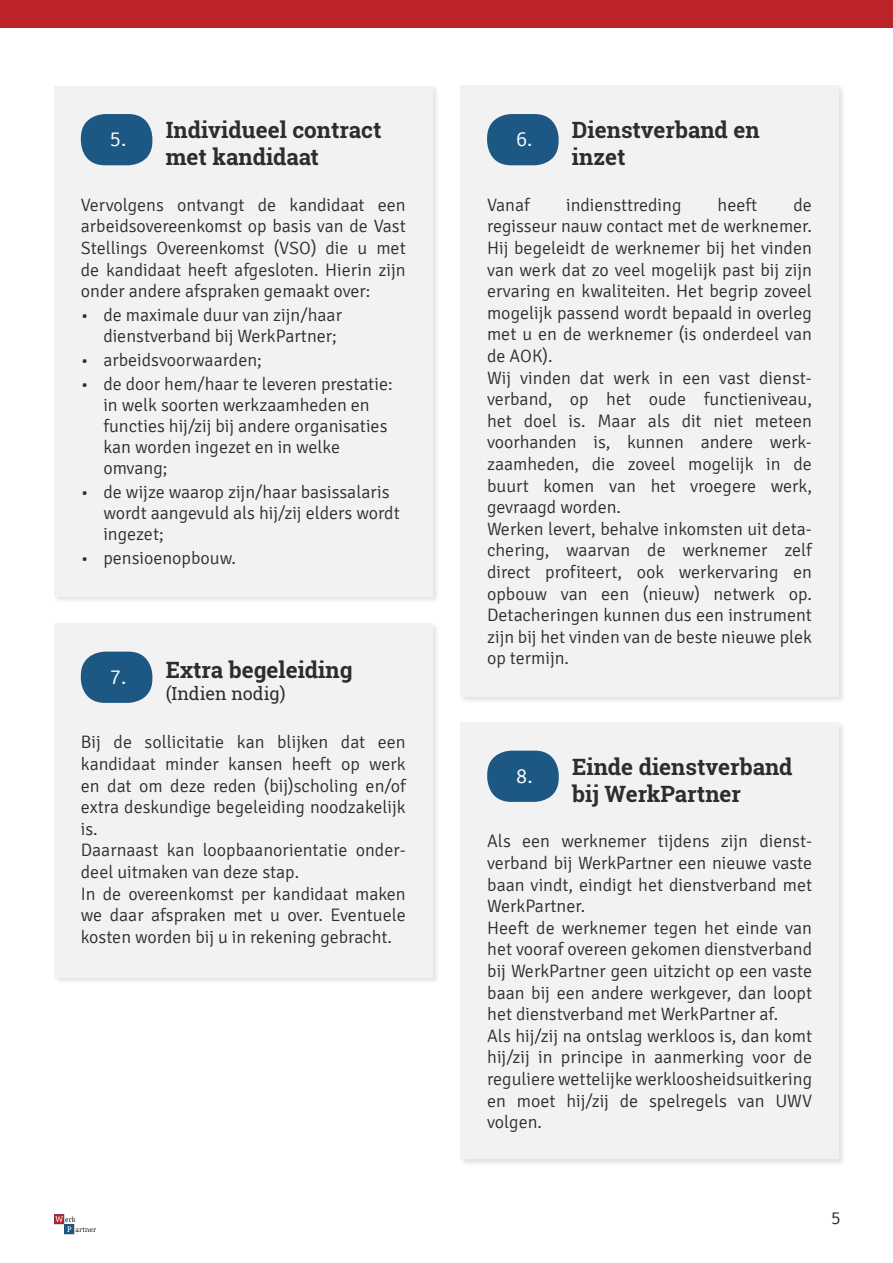
<style>
.page{position:relative;width:893px;height:1263px;background:#fff}
.page>*{position:absolute;margin:0;border:0;box-sizing:border-box;transform-origin:0 0}
.t1{font:700 22.5px/27px "Roboto Slab";color:#2d2e2b;text-align:center}
.t2{font:300 18px/21.6px "Signika";color:#2d2e2b}
.t3{font:18px "Roboto Slab";color:#2d2e2b}
</style>
<div class="page">
<div style="left:0;top:0;width:893px;height:27px;background:#bc242a"></div>
<svg style="left:54px;top:1214px;width:42px;height:20px"></svg>
<div style="left:54px;top:85px;width:386px;height:519px;background:#000;opacity:.11"></div>
<div style="left:54px;top:86px;width:379px;height:510px;background:#f2f2f2"></div>
<div style="left:460px;top:722px;width:386px;height:444px;background:#000;opacity:.11"></div>
<div style="left:460px;top:722px;width:379px;height:437px;background:#f2f2f2"></div>
<div style="left:54px;top:623px;width:386px;height:362px;background:#000;opacity:.11"></div>
<div style="left:54px;top:623px;width:379px;height:354px;background:#f2f2f2"></div>
<div style="left:460px;top:85px;width:386px;height:619px;background:#000;opacity:.11"></div>
<div style="left:460px;top:86px;width:379px;height:611px;background:#f2f2f2"></div>
<div style="left:81px;top:114px;width:71px;height:51px;background:#1d5783;border-radius:24px"></div>
<div style="left:487px;top:751px;width:72px;height:51px;background:#1d5783;border-radius:24px"></div>
<div style="left:81px;top:652px;width:71px;height:51px;background:#1d5783;border-radius:24px"></div>
<div style="left:487px;top:114px;width:72px;height:51px;background:#1d5783;border-radius:24px"></div>
<p class="t1" style="left:110px;top:118px;width:273px"><sub>5.</sub> Individueel contract met kandidaat</p>
<p class="t2" style="left:81px;top:195px;width:326px;text-align:justify">Vervolgens ontvangt de kandidaat een arbeidsovereenkomst op basis van de Vast Stellings Overeenkomst (VSO) die u met de kandidaat heeft afgesloten. Hierin zijn onder andere afspraken gemaakt over:</p>
<p class="t2" style="left:81px;top:305px;width:263px;line-height:21px;text-align:right">• de maximale duur van zijn/haar dienstverband bij WerkPartner;</p>
<p class="t2" style="left:81px;top:350px;width:183px">• arbeidsvoorwaarden;</p>
<p class="t2" style="left:103px;top:374px;width:291px;line-height:21px;text-indent:-22px">• de door hem/haar te leveren prestatie: in welk soorten werkzaamheden en functies hij/zij bij andere organisaties kan worden ingezet en in welke omvang;</p>
<p class="t2" style="left:103px;top:482px;width:298px;line-height:21px;text-indent:-22px">• de wijze waarop zijn/haar basissalaris wordt aangevuld als hij/zij elders wordt ingezet;</p>
<p class="t2" style="left:81px;top:548px;width:157px">• pensioenopbouw.</p>
<p class="t1" style="left:110px;top:658px;width:244px"><sub>7.</sub> Extra begeleiding</p>
<p class="t3" style="left:166px;top:685px;width:121px">(Indien nodig)</p>
<p class="t2" style="left:81px;top:732px;width:326px">Bij de sollicitatie kan blijken dat een kandidaat minder kansen heeft op werk en dat om deze reden (bij)scholing en/of extra deskundige begeleiding noodzakelijk is.<br>Daarnaast kan loopbaanorientatie onder&shy;deel uitmaken van deze stap.<br>In de overeenkomst per kandidaat maken we daar afspraken met u over. Eventuele kosten worden bij u in rekening gebracht.</p>
<p class="t1" style="left:572px;top:118px;width:189px;text-align:left;text-indent:-56px"><sub>6.</sub> Dienstverband en inzet</p>
<p class="t2" style="left:487px;top:195px;width:44px">Vanaf</p>
<p class="t2" style="left:566px;top:195px;width:117px">indiensttreding</p>
<p class="t2" style="left:718px;top:195px;width:41px">heeft</p>
<p class="t2" style="left:487px;top:195px;width:326px;text-indent:306px">de regisseur nauw contact met de werknemer.<br>Hij begeleidt de werknemer bij het vinden van werk dat zo veel mogelijk past bij zijn ervaring en kwaliteiten. Het begrip zoveel mogelijk passend wordt bepaald in overleg met u en de werknemer (is onderdeel van de AOK).<br>Wij vinden dat werk in een vast dienst&shy;verband, op het oude functieniveau, het doel is. Maar als dit niet meteen voorhanden is, kunnen andere werk&shy;zaamheden, die zoveel mogelijk in de buurt komen van het vroegere werk, gevraagd worden.<br>Werken levert, behalve inkomsten uit deta&shy;chering, waarvan de werknemer zelf direct profiteert, ook werkervaring en opbouw van een (nieuw) netwerk op.<br>Detacheringen kunnen dus een instrument zijn bij het vinden van de beste nieuwe plek op termijn.</p>
<p class="t1" style="left:516px;top:755px;width:278px"><sub>8.</sub> Einde dienstverband bij WerkPartner</p>
<p class="t2" style="left:487px;top:831px;width:326px">Als een werknemer tijdens zijn dienst&shy;verband bij WerkPartner een nieuwe vaste baan vindt, eindigt het dienstverband met WerkPartner.<br>Heeft de werknemer tegen het einde van het vooraf overeen gekomen dienstverband bij WerkPartner geen uitzicht op een vaste baan bij een andere werkgever, dan loopt het dienstverband met WerkPartner af.<br>Als hij/zij na ontslag werkloos is, dan komt hij/zij in principe in aanmerking voor de reguliere wettelijke werkloosheidsuitkering en moet hij/zij de spelregels van UWV volgen.</p>
<p class="t2" style="left:831px;top:1208px;width:11px">5</p>
</div>
